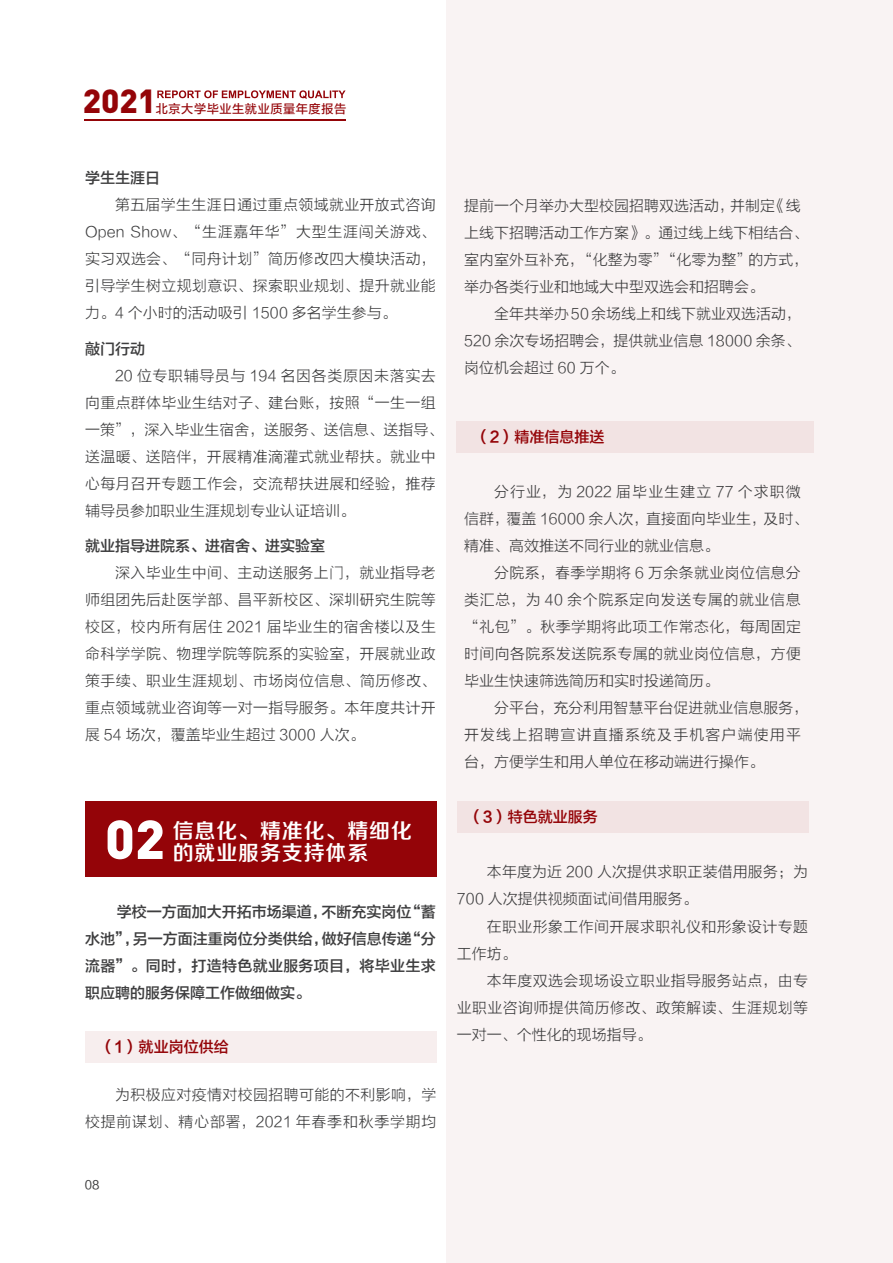
<style>
.page{position:relative;width:893px;height:1263px;background:#fff}
.page>*{position:absolute;margin:0;border:0;box-sizing:border-box;transform-origin:0 0}
.t1{font:900 54px "DIN";color:#fff}
.t2{font:900 33px "DIN";color:#940408}
.t3{font:21px "FZZZHONGJW GB1 0";letter-spacing:.04em;color:#fff}
.t4{font:15px/27px "FZLTXHK";color:#3e3e3f;text-align:justify}
.t5{font:15px/27px "FZLTXHK";letter-spacing:.02em;color:#3e3e3f}
.t6{font:15px/27px "FZLTZHK GBK1 0";color:#3e3e3f;text-align:justify}
.t7{font:15px/27px "FZLTXHK";letter-spacing:.025em;color:#3e3e3f;text-align:right}
.t8{font:15px "FZLTZHK GBK1 0";color:#940408}
.t9{font:12.15px "FZLTZHUNHK GBK1 0";letter-spacing:.05em;color:#940408}
.t10{font:12px "FZLTHJW GB1 0";color:#3e3e3f}
</style>
<div class="page">
<svg style="left:157px;top:90px;width:189px;height:9px"></svg>
<hr style="left:85px;top:120px;width:261px;height:1px;background:#940408">
<div style="left:446px;top:0;width:447px;height:1263px;background:#f9f3f3"></div>
<div style="left:456px;top:421px;width:358px;height:32px;background:#f2e3e3"></div>
<div style="left:85px;top:1031px;width:352px;height:31px;background:#f7eeee"></div>
<div style="left:85px;top:801px;width:352px;height:76px;background:#940408"></div>
<div style="left:457px;top:801px;width:351px;height:32px;background:#f2e3e3"></div>
<h2 class="t2" style="left:83px;top:79px;width:75px">2021</h2>
<p class="t9" style="left:156px;top:102px;width:192px">北京大学毕业生就业质量年度报告</p>
<p class="t6" style="left:85px;top:165px;width:76px">学生生涯日</p>
<p class="t4" style="left:85px;top:192px;width:352px;text-indent:30px">第五届学生生涯日通过重点领域就业开放式咨询Open Show、“生涯嘉年华”大型生涯闯关游戏、实习双选会、“同舟计划”简历修改四大模块活动，引导学生树立规划意识、探索职业规划、提升就业能力。4 个小时的活动吸引 1500 多名学生参与。</p>
<p class="t6" style="left:85px;top:335px;width:61px">敲门行动</p>
<p class="t5" style="left:85px;top:362px;width:360px;text-indent:30px">20 位专职辅导员与 194 名因各类原因未落实去向重点群体毕业生结对子、建台账，按照“一生一组一策”，深入毕业生宿舍，送服务、送信息、送指导、送温暖、送陪伴，开展精准滴灌式就业帮扶。就业中心每月召开专题工作会，交流帮扶进展和经验，推荐辅导员参加职业生涯规划专业认证培训。</p>
<p class="t6" style="left:85px;top:533px;width:241px">就业指导进院系、进宿舍、进实验室</p>
<p class="t4" style="left:85px;top:560px;width:352px;text-indent:30px">深入毕业生中间、主动送服务上门，就业指导老师组团先后赴医学部、昌平新校区、深圳研究生院等校区，校内所有居住 2021 届毕业生的宿舍楼以及生命科学学院、物理学院等院系的实验室，开展就业政策手续、职业生涯规划、市场岗位信息、简历修改、重点领域就业咨询等一对一指导服务。本年度共计开展 54 场次，覆盖毕业生超过 3000 人次。</p>
<h1 class="t1" style="left:105px;top:803px;width:62px">02</h1>
<h3 class="t3" style="left:173px;top:819px;width:241px">信息化、精准化、精细化</h3>
<h3 class="t3" style="left:173px;top:841px;width:197px">的就业服务支持体系</h3>
<p class="t6" style="left:85px;top:899px;width:352px;text-indent:32px">学校一方面加大开拓市场渠道，不断充实岗位“蓄水池”，另一方面注重岗位分类供给，做好信息传递“分流器”。同时，打造特色就业服务项目，将毕业生求职应聘的服务保障工作做细做实。</p>
<p class="t8" style="left:100px;top:1038px;width:131px">（1）就业岗位供给</p>
<p class="t7" style="left:85px;top:1082px;width:353px">为积极应对疫情对校园招聘可能的不利影响，学<br>校提前谋划、精心部署，2021 年春季和秋季学期均</p>
<p class="t10" style="left:85px;top:1178px;width:16px">08</p>
<p class="t4" style="left:464px;top:193px;width:346px;text-align:left">提前一个月举办大型校园招聘双选活动，并制定《线上线下招聘活动工作方案》。通过线上线下相结合、室内室外互补充，“化整为零”“化零为整”的方式，举办各类行业和地域大中型双选会和招聘会。</p>
<p class="t4" style="left:464px;top:301px;width:338px;text-indent:30px">全年共举办50余场线上和线下就业双选活动，520 余次专场招聘会，提供就业信息 18000 余条、岗位机会超过 60 万个。</p>
<p class="t8" style="left:475px;top:428px;width:131px">（2）精准信息推送</p>
<p class="t4" style="left:464px;top:479px;width:346px;text-align:left;text-indent:30px">分行业，为 2022 届毕业生建立 77 个求职微信群，覆盖 16000 余人次，直接面向毕业生，及时、精准、高效推送不同行业的就业信息。</p>
<p class="t4" style="left:464px;top:560px;width:338px;text-indent:30px">分院系，春季学期将 6 万余条就业岗位信息分类汇总，为 40 余个院系定向发送专属的就业信息“礼包”。秋季学期将此项工作常态化，每周固定时间向各院系发送院系专属的就业岗位信息，方便毕业生快速筛选简历和实时投递简历。</p>
<p class="t4" style="left:464px;top:695px;width:346px;text-align:left;text-indent:30px">分平台，充分利用智慧平台促进就业信息服务，开发线上招聘宣讲直播系统及手机客户端使用平台，方便学生和用人单位在移动端进行操作。</p>
<p class="t8" style="left:468px;top:809px;width:131px">（3）特色就业服务</p>
<p class="t4" style="left:457px;top:859px;width:353px;text-indent:30px">本年度为近 200 人次提供求职正装借用服务；为<br>700 人次提供视频面试间借用服务。</p>
<p class="t5" style="left:457px;top:913px;width:353px;text-indent:30px">在职业形象工作间开展求职礼仪和形象设计专题工作坊。</p>
<p class="t4" style="left:457px;top:967px;width:353px;text-indent:30px">本年度双选会现场设立职业指导服务站点，由专业职业咨询师提供简历修改、政策解读、生涯规划等一对一、个性化的现场指导。</p>
</div>
